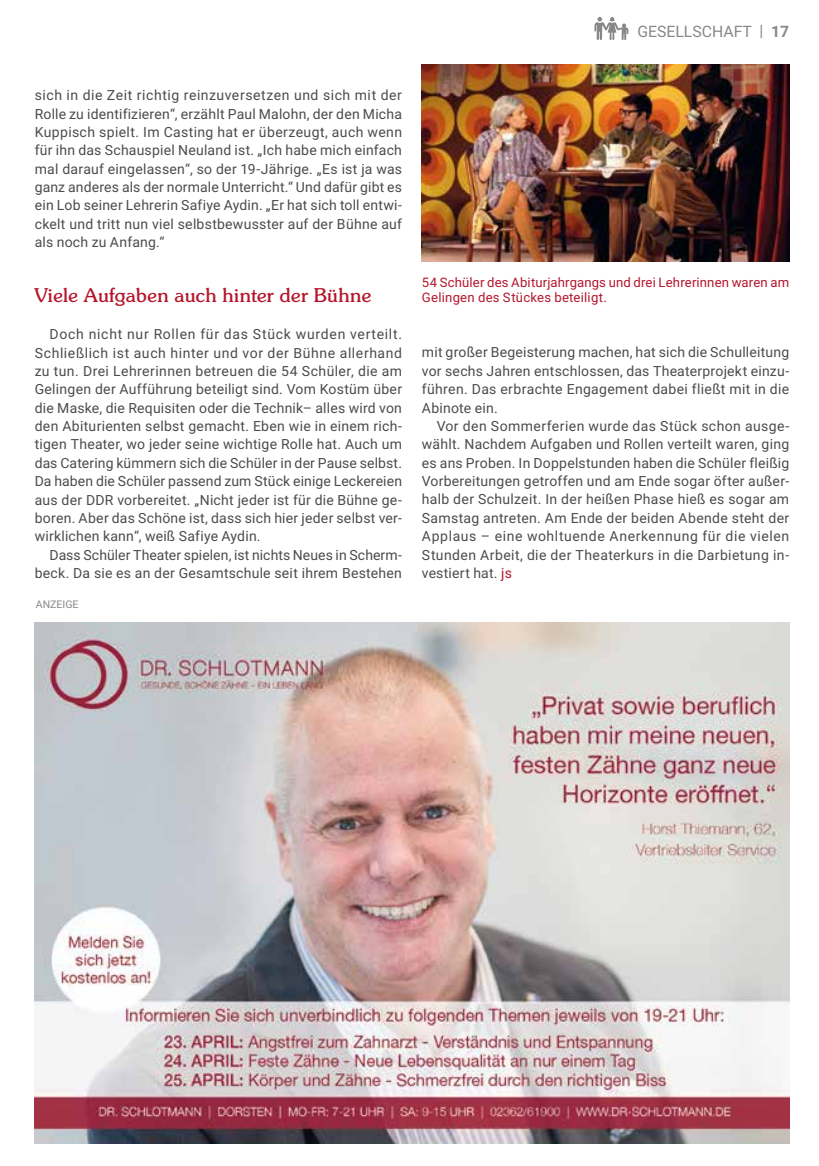
<style>
.page{position:relative;width:819px;height:1166px;background:#fff}
.page>*{position:absolute;margin:0;border:0;box-sizing:border-box;transform-origin:0 0}
.t1{font:19.25px "Sunset";letter-spacing:.005em;color:#b5152b}
.t2{font:15.75px "Roboto";color:#87888a}
.t3{font:14px/18.4px "Roboto";letter-spacing:.015em;color:#4b4b4d;text-align:justify}
.t4{font:13.12px/15.8px "Roboto";letter-spacing:.01em;color:#b5152b}
.t5{font:10.5px "Roboto";color:#87888a}
.s1{font-weight:700}
.s2{color:#b5152b}
</style>
<div class="page">
<img style="left:422px;top:64px;width:367px;height:198px">
<svg style="left:594px;top:17px;width:34px;height:23px"></svg>
<img style="left:35px;top:623px;width:754px;height:520px">
<p class="t2" style="left:637px;top:20px;width:153px">GESELLSCHAFT | <span class="s1">17</span></p>
<p class="t3" style="left:35px;top:86px;width:369px">sich in die Zeit richtig reinzuversetzen und sich mit der Rolle zu identifizieren“, erzählt Paul Malohn, der den Micha Kuppisch spielt. Im Casting hat er überzeugt, auch wenn für ihn das Schauspiel Neuland ist. „Ich habe mich einfach mal darauf eingelassen“, so der 19-Jährige. „Es ist ja was ganz anderes als der normale Unterricht.“ Und dafür gibt es ein Lob seiner Lehrerin Safiye Aydin. „Er hat sich toll entwi&shy;ckelt und tritt nun viel selbstbewusster auf der Bühne auf als noch zu Anfang.“</p>
<h1 class="t1" style="left:35px;top:284px;width:338px">Viele Aufgaben auch hinter der Bühne</h1>
<p class="t3" style="left:35px;top:324px;width:369px;text-indent:15px">Doch nicht nur Rollen für das Stück wurden verteilt.<br>Schließlich ist auch hinter und vor der Bühne allerhand zu tun. Drei Lehrerinnen betreuen die 54 Schüler, die am Gelingen der Aufführung beteiligt sind. Vom Kostüm über die Maske, die Requisiten oder die Technik– alles wird von den Abiturienten selbst gemacht. Eben wie in einem rich&shy;tigen Theater, wo jeder seine wichtige Rolle hat. Auch um das Catering kümmern sich die Schüler in der Pause selbst.<br>Da haben die Schüler passend zum Stück einige Leckereien aus der DDR vorbereitet. „Nicht jeder ist für die Bühne ge&shy;boren. Aber das Schöne ist, dass sich hier jeder selbst ver&shy;wirklichen kann“, weiß Safiye Aydin.</p>
<p class="t3" style="left:35px;top:545px;width:369px;text-align:right">Dass Schüler Theater spielen, ist nichts Neues in Scherm&shy;beck. Da sie es an der Gesamtschule seit ihrem Bestehen</p>
<p class="t5" style="left:36px;top:596px;width:44px">ANZEIGE</p>
<p class="t4" style="left:422px;top:274px;width:369px">54 Schüler des Abiturjahrgangs und drei Lehrerinnen waren am<br>Gelingen des Stückes beteiligt.</p>
<p class="t3" style="left:422px;top:343px;width:369px">mit großer Begeisterung machen, hat sich die Schulleitung vor sechs Jahren entschlossen, das Theaterprojekt einzu&shy;führen. Das erbrachte Engagement dabei fließt mit in die Abinote ein.</p>
<p class="t3" style="left:422px;top:416px;width:369px;text-indent:15px">Vor den Sommerferien wurde das Stück schon ausge&shy;wählt. Nachdem Aufgaben und Rollen verteilt waren, ging es ans Proben. In Doppelstunden haben die Schüler fleißig Vorbereitungen getroffen und am Ende sogar öfter außer&shy;halb der Schulzeit. In der heißen Phase hieß es sogar am Samstag antreten. Am Ende der beiden Abende steht der Applaus – eine wohltuende Anerkennung für die vielen Stunden Arbeit, die der Theaterkurs in die Darbietung in&shy;vestiert hat. <span class="s2">js</span></p>
</div>
